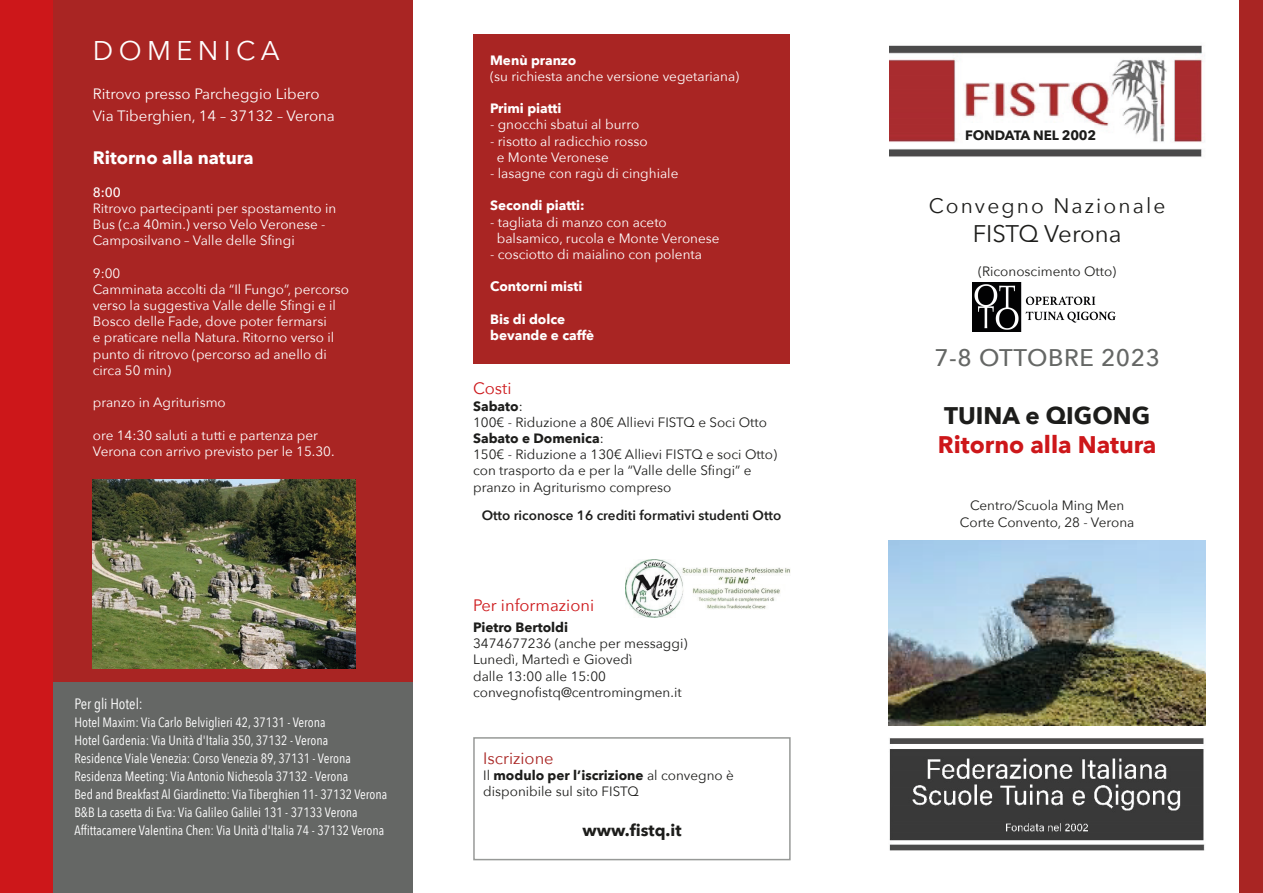
<style>
.page{position:relative;width:1263px;height:893px;background:#fff}
.page>*{position:absolute;margin:0;border:0;box-sizing:border-box;transform-origin:0 0}
.t1{font:27px "Avenir Next";letter-spacing:.2em;color:#fff}
.t2{font:700 24px "Avenir Next";color:#cd171a}
.t3{font:500 24px "Avenir Next";letter-spacing:.025em;color:#656765}
.t4{font:700 24px "Avenir Next";color:#1d1d1b}
.t5{font:24px "Avenir Next";color:#1d1d1b}
.t6{font:21px "Avenir Next";letter-spacing:.1em;color:#1d1d1b}
.t7{font:700 18px "Avenir Next";color:#fff}
.t8{font:16.5px "Avenir Next";color:#cd171a}
.t9{font:700 16.5px "Avenir Next";color:#1d1d1b}
.t10{font:16.5px "Avenir Next";color:#a92523}
.t11{font:15px/21.6px "Avenir Next";color:#fff}
.t12{font:15px "Avenir Next Condensed";color:#fff}
.t13{font:13.5px/16.2px "Avenir Next";color:#fff}
.t14{font:13.5px/16.2px "Avenir Next";color:#1d1d1b}
.t15{font:13.5px/18px "Avenir Next Condensed";color:#fff}
.t16{font:700 13.5px/16.2px "Avenir Next";color:#fff}
.t17{font:600 13.5px "Avenir Next";color:#1d1d1b}
.t18{font:700 13.5px "Avenir Next";letter-spacing:-.01em;color:#1d1d1b}
.t19{font:500 13.5px "Avenir Next";color:#fff}
.s1{font-weight:700}
</style>
<div class="page">
<div style="left:0;top:0;width:284px;height:893px;background:#cd171a"></div>
<div style="left:53px;top:0;width:359px;height:687px;background:#a92523"></div>
<img style="left:889px;top:45px;width:316px;height:112px">
<img style="left:889px;top:738px;width:316px;height:112px">
<div style="left:1239px;top:0;width:24px;height:893px;background:#a92523"></div>
<img style="left:93px;top:479px;width:262px;height:190px">
<img style="left:889px;top:540px;width:317px;height:185px">
<div style="left:473px;top:34px;width:317px;height:330px;background:#a92523"></div>
<div style="left:473px;top:737px;width:318px;height:123px;border:2px solid #979997"></div>
<div style="left:53px;top:682px;width:359px;height:211px;background:#656765"></div>
<img style="left:972px;top:283px;width:144px;height:49px">
<img style="left:625px;top:559px;width:166px;height:59px">
<h1 class="t1" style="left:93px;top:28px;width:188px">DOMENICA</h1>
<p class="t11" style="left:93px;top:83px;width:244px">Ritrovo presso Parcheggio Libero<br>Via Tiberghien, 14 – 37132 – Verona</p>
<h3 class="t7" style="left:93px;top:142px;width:162px">Ritorno alla natura</h3>
<p class="t19" style="left:93px;top:180px;width:30px">8:00</p>
<p class="t13" style="left:93px;top:199px;width:245px">Ritrovo partecipanti per spostamento in<br>Bus (c.a 40min.) verso Velo Veronese -<br>Camposilvano – Valle delle Sfingi</p>
<p class="t13" style="left:93px;top:264px;width:258px">9:00<br>Camminata accolti da “Il Fungo”, percorso verso la suggestiva Valle delle Sfingi e il<br>Bosco delle Fade, dove poter fermarsi<br>e praticare nella Natura. Ritorno verso il punto di ritrovo (percorso ad anello di circa 50 min)</p>
<p class="t13" style="left:93px;top:394px;width:135px">pranzo in Agriturismo</p>
<p class="t13" style="left:93px;top:426px;width:243px">ore 14:30 saluti a tutti e partenza per<br>Verona con arrivo previsto per le 15.30.</p>
<p class="t12" style="left:74px;top:691px;width:70px">Per gli Hotel:</p>
<p class="t15" style="left:74px;top:712px;width:314px">Hotel Maxim: Via Carlo Belviglieri 42, 37131 - Verona<br>Hotel Gardenia: Via Unità d'Italia 350, 37132 - Verona<br>Residence Viale Venezia: Corso Venezia 89, 37131 - Verona Residenza Meeting: Via Antonio Nichesola 37132 - Verona<br>Bed and Breakfast Al Giardinetto: Via Tiberghien 11- 37132 Verona B&amp;B La casetta di Eva: Via Galileo Galilei 131 - 37133 Verona Affittacamere Valentina Chen: Via Unità d'Italia 74 - 37132 Verona</p>
<p class="t16" style="left:490px;top:51px;width:88px">Menù pranzo</p>
<p class="t13" style="left:490px;top:67px;width:251px">(su richiesta anche versione vegetariana)</p>
<p class="t16" style="left:490px;top:100px;width:73px">Primi piatti</p>
<p class="t13" style="left:490px;top:116px;width:151px">- gnocchi sbatui al burro</p>
<p class="t13" style="left:497px;top:132px;width:152px;text-indent:-7px">- risotto al radicchio rosso e Monte Veronese</p>
<p class="t13" style="left:490px;top:165px;width:190px">- lasagne con ragù di cinghiale</p>
<p class="t16" style="left:490px;top:197px;width:96px">Secondi piatti:</p>
<p class="t13" style="left:497px;top:213px;width:224px;text-indent:-7px">- tagliata di manzo con aceto balsamico, rucola e Monte Veronese</p>
<p class="t13" style="left:490px;top:246px;width:213px">- cosciotto di maialino con polenta</p>
<p class="t16" style="left:490px;top:278px;width:94px">Contorni misti</p>
<p class="t16" style="left:490px;top:311px;width:106px">Bis di dolce bevande e caffè</p>
<p class="t8" style="left:473px;top:375px;width:40px">Costi</p>
<p class="t14" style="left:473px;top:397px;width:306px"><span class="s1">Sabato</span>:<br>100€ - Riduzione a 80€ Allievi FISTQ e Soci Otto <span class="s1">Sabato e Domenica</span>:<br>150€ - Riduzione a 130€ Allievi FISTQ e soci Otto) con trasporto da e per la “Valle delle Sfingi” e pranzo in Agriturismo compreso</p>
<p class="t17" style="left:482px;top:503px;width:301px">Otto riconosce 16 crediti formativi studenti Otto</p>
<p class="t8" style="left:473px;top:591px;width:123px">Per informazioni</p>
<p class="t18" style="left:473px;top:616px;width:97px">Pietro Bertoldi</p>
<p class="t14" style="left:473px;top:635px;width:216px">3474677236 (anche per messaggi)<br>Lunedì, Martedì e Giovedì<br>dalle 13:00 alle 15:00 convegnofistq@centromingmen.it</p>
<p class="t10" style="left:483px;top:744px;width:72px">Iscrizione</p>
<p class="t14" style="left:483px;top:766px;width:252px">Il <span class="s1">modulo per l’iscrizione</span> al convegno è disponibile sul sito FISTQ</p>
<p class="t9" style="left:582px;top:816px;width:101px">www.fistq.it</p>
<p class="t18" style="left:965px;top:124px;width:132px">FONDATA NEL 2002</p>
<h3 class="t6" style="left:929px;top:188px;width:238px">Convegno Nazionale</h3>
<h2 class="t5" style="left:973px;top:214px;width:150px">FISTQ Verona</h2>
<p class="t14" style="left:978px;top:263px;width:140px">(Riconoscimento Otto)</p>
<h2 class="t3" style="left:934px;top:338px;width:227px">7-8 OTTOBRE 2023</h2>
<h2 class="t4" style="left:944px;top:395px;width:208px">TUINA e QIGONG</h2>
<h2 class="t2" style="left:938px;top:424px;width:220px">Ritorno alla Natura</h2>
<p class="t14" style="left:960px;top:497px;width:176px;text-align:center">Centro/Scuola Ming Men<br>Corte Convento, 28 - Verona</p>
</div>
